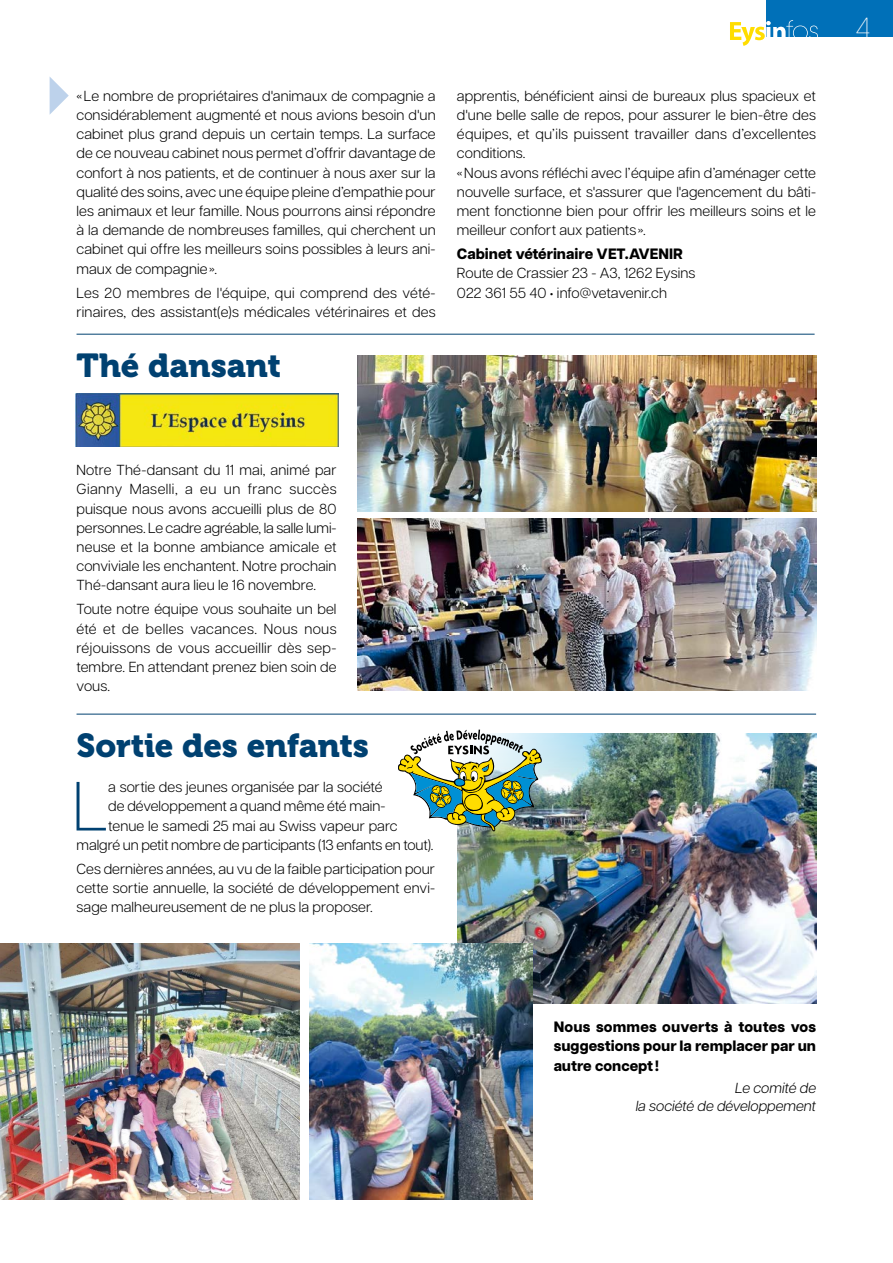
<style>
.page{position:relative;width:893px;height:1263px;background:#fff}
.page>*{position:absolute;margin:0;border:0;box-sizing:border-box;transform-origin:0 0}
.t1{font:200 69.45px "Articulat CF";color:#004171}
.t2{font:33px "Museo 900";letter-spacing:-.005em;color:#004171}
.t3{font:200 26.1px "Avant Garde";color:#fff}
.t4{font:800 15px/19.2px "Articulat CF";color:#000;text-align:justify}
.t5{font:300 14.55px/19.2px "Articulat CF";letter-spacing:.01em;color:#000;text-align:justify}
.t6{font:italic 300 14.55px/18px "Articulat CF";color:#000;text-align:right}
</style>
<div class="page">
<img style="left:457px;top:733px;width:359px;height:270px">
<div style="left:766px;top:0;width:127px;height:36px;background:#0070b8"></div>
<svg style="left:730px;top:20px;width:88px;height:26px"></svg>
<hr style="left:77px;top:334px;width:738px;height:1px;background:#004171">
<hr style="left:77px;top:714px;width:739px;height:1px;background:#004171">
<img style="left:358px;top:519px;width:458px;height:172px">
<img style="left:358px;top:356px;width:458px;height:156px">
<img style="left:75px;top:394px;width:263px;height:53px">
<img style="left:398px;top:729px;width:144px;height:103px">
<img style="left:0;top:943px;width:300px;height:256px">
<img style="left:310px;top:943px;width:223px;height:256px">
<svg style="left:50px;top:77px;width:19px;height:37px"></svg>
<p class="t5" style="left:77px;top:85px;width:361px">«Le nombre de propriétaires d'animaux de compagnie a considérablement augmenté et nous avions besoin d'un cabinet plus grand depuis un certain temps. La surface de ce nouveau cabinet nous permet d’offrir davantage de confort à nos patients, et de continuer à nous axer sur la qualité des soins, avec une équipe pleine d’empathie pour les animaux et leur famille. Nous pourrons ainsi répondre à la demande de nombreuses familles, qui cherchent un cabinet qui offre les meilleurs soins possibles à leurs ani&shy;maux de compagnie».</p>
<p class="t5" style="left:77px;top:282px;width:361px">Les 20 membres de l'équipe, qui comprend des vété&shy;rinaires, des assistant(e)s médicales vétérinaires et des</p>
<h2 class="t2" style="left:77px;top:347px;width:206px">Thé dansant</h2>
<p class="t5" style="left:457px;top:85px;width:361px;text-align:left">apprentis, bénéficient ainsi de bureaux plus spacieux et d'une belle salle de repos, pour assurer le bien-être des équipes, et qu’ils puissent travailler dans d’excellentes conditions.<br>«Nous avons réfléchi avec l’équipe afin d’aménager cette nouvelle surface, et s'assurer que l'agencement du bâti&shy;ment fonctionne bien pour offrir les meilleurs soins et le meilleur confort aux patients ».</p>
<p class="t4" style="left:457px;top:244px;width:227px">Cabinet vétérinaire VET.AVENIR</p>
<p class="t5" style="left:457px;top:263px;width:240px">Route de Crassier 23 - A3, 1262 Eysins<br>022 361 55 40 • info@vetavenir.ch</p>
<p class="t5" style="left:77px;top:460px;width:262px">Notre Thé-dansant du 11 mai, animé par Gianny Maselli, a eu un franc succès puisque nous avons accueilli plus de 80 personnes. Le cadre agréable, la salle lumi&shy;neuse et la bonne ambiance amicale et conviviale les enchantent. Notre prochain Thé-dansant aura lieu le 16 novembre.</p>
<p class="t5" style="left:77px;top:599px;width:262px">Toute notre équipe vous souhaite un bel été et de belles vacances. Nous nous réjouissons de vous accueillir dès sep&shy;tembre. En attendant prenez bien soin de vous.</p>
<h2 class="t2" style="left:77px;top:727px;width:294px">Sortie des enfants</h2>
<h1 class="t1" style="left:72px;top:757px;width:38px">L</h1>
<p class="t5" style="left:108px;top:776px;width:276px">a sortie des jeunes organisée par la société</p>
<p class="t5" style="left:108px;top:796px;width:279px">de développement a quand même été main-</p>
<p class="t5" style="left:108px;top:815px;width:291px">tenue le samedi 25 mai au Swiss vapeur parc</p>
<p class="t5" style="left:77px;top:834px;width:359px">malgré un petit nombre de participants (13 enfants en tout).</p>
<p class="t5" style="left:77px;top:858px;width:360px">Ces dernières années, au vu de la faible participation pour cette sortie annuelle, la société de développement envi&shy;sage malheureusement de ne plus la proposer.</p>
<h3 class="t3" style="left:856px;top:12px;width:16px">4</h3>
<p class="t4" style="left:554px;top:1017px;width:264px">Nous sommes ouverts à toutes vos suggestions pour la remplacer par un autre concept!</p>
<p class="t6" style="left:636px;top:1078px;width:182px">Le comité de<br>la société de développement</p>
</div>
